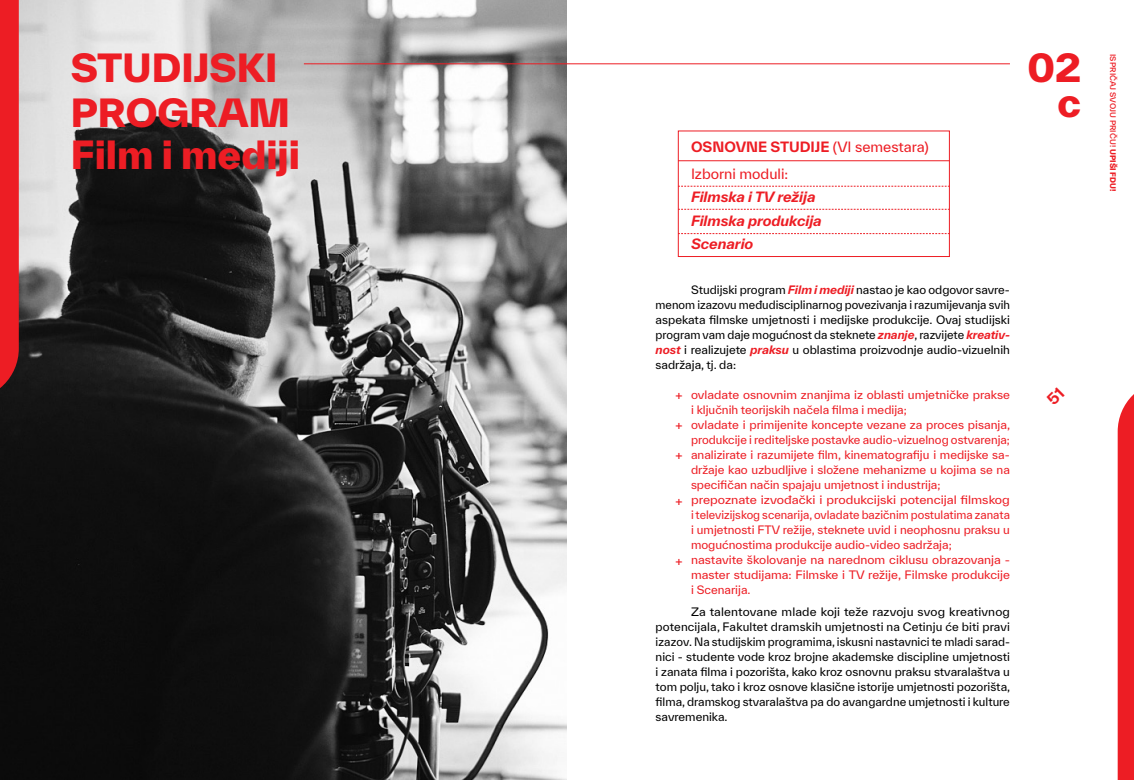
<style>
.page{position:relative;width:1134px;height:780px;background:#fff}
.page>*{position:absolute;margin:0;border:0;box-sizing:border-box;transform-origin:0 0}
.t1{font:800 37.5px/43.5px "TWK Everett";color:#ed1d24}
.t2{font:13.75px/26.9px "TWK Everett";color:#ed1d24}
.t3{font:italic 700 13.75px/23.4px "TWK Everett";color:#ed1d24}
.t4{font:11.25px/15px "TWK Everett";color:#000;text-align:justify}
.t5{font:11.25px/15px "TWK Everett";color:#ed1d24}
.t6{font:500 11.25px "TWK Everett";color:#ed1d24}
.t7{font:500 7.5px "TWK Everett";letter-spacing:.01em;color:#ed1d24}
.s1{font-weight:700}
.s2{font-weight:700;font-style:italic;color:#ed1d24}
.s3{font-weight:800}
</style>
<div class="page">
<img style="left:0;top:0;width:567px;height:780px">
<svg style="left:0;top:0;width:19px;height:400px;background:#df1d24"></svg>
<div style="left:1118px;top:394px;width:16px;height:386px;background:#ed1d24"></div>
<hr style="left:304px;top:63px;width:706px;height:1px;background:#ed1d24">
<div style="left:678px;top:131px;width:272px;height:126px;border:1px solid #ed1d24"></div>
<hr style="left:678px;top:160px;width:272px;height:1px;background:#ed1d24">
<svg style="left:678px;top:186px;width:272px;height:1px"></svg>
<svg style="left:678px;top:209px;width:272px;height:1px"></svg>
<svg style="left:678px;top:233px;width:272px;height:1px"></svg>
<h1 class="t1" style="left:71px;top:46px;width:231px">STUDIJSKI<br>PROGRAM<br>Film i mediji</h1>
<p class="t2" style="left:691px;top:133px;width:239px"><span class="s1">OSNOVNE STUDIJE</span> (VI semestara)<br>Izborni moduli:</p>
<p class="t3" style="left:691px;top:185px;width:132px">Filmska i TV režija<br>Filmska produkcija<br>Scenario</p>
<p class="t4" style="left:656px;top:282px;width:356px;text-indent:35px">Studijski program <span class="s2">Film i mediji</span> nastao je kao odgovor savre&shy;menom izazovu međudisciplinarnog povezivanja i razumijevanja svih aspekata filmske umjetnosti i medijske produkcije. Ovaj studijski program vam daje mogućnost da steknete <span class="s2">znanje</span>, razvijete <span class="s2">kreativ&shy;nost</span> i realizujete <span class="s2">praksu</span> u oblastima proizvodnje audio-vizuelnih sadržaja, tj. da:</p>
<p class="t5" style="left:691px;top:387px;width:321px">ovladate osnovnim znanjima iz oblasti umjetničke prakse i ključnih teorijskih načela filma i medija;<br>ovladate i primijenite koncepte vezane za proces pisanja, produkcije i rediteljske postavke audio-vizuelnog ostvarenja; analizirate i razumijete film, kinematografiju i medijske sa&shy;držaje kao uzbudljive i složene mehanizme u kojima se na specifičan način spajaju umjetnost i industrija;<br>prepoznate izvođački i produkcijski potencijal filmskog i televizijskog scenarija, ovladate bazičnim postulatima zanata i umjetnosti FTV režije, steknete uvid i neophosnu praksu u mogućnostima produkcije audio-video sadržaja;<br>nastavite školovanje na narednom ciklusu obrazovanja - master studijama: Filmske i TV režije, Filmske produkcije i Scenarija.</p>
<p class="t4" style="left:656px;top:604px;width:356px;text-indent:35px">Za talentovane mlade koji teže razvoju svog kreativnog potencijala, Fakultet dramskih umjetnosti na Cetinju će biti pravi izazov. Na studijskim programima, iskusni nastavnici te mladi sarad&shy;nici - studente vode kroz brojne akademske discipline umjetnosti i zanata filma i pozorišta, kako kroz osnovnu praksu stvaralaštva u tom polju, tako i kroz osnove klasične istorije umjetnosti pozorišta, filma, dramskog stvaralaštva pa do avangardne umjetnosti i kulture savremenika.</p>
<p class="t6" style="left:676px;top:387px;width:9px">+</p>
<p class="t6" style="left:676px;top:417px;width:9px">+</p>
<p class="t6" style="left:676px;top:447px;width:9px">+</p>
<p class="t6" style="left:676px;top:492px;width:9px">+</p>
<p class="t6" style="left:676px;top:552px;width:9px">+</p>
<h1 class="t1" style="left:1027px;top:50px;width:55px;line-height:35px;text-align:right">02 c</h1>
<p class="t7" style="left:1118px;top:54px;width:139px;rotate:90deg">ISPRIČAJ SVOJU PRIČU! <span class="s3">UPIŠI FDU!</span></p>
</div>
